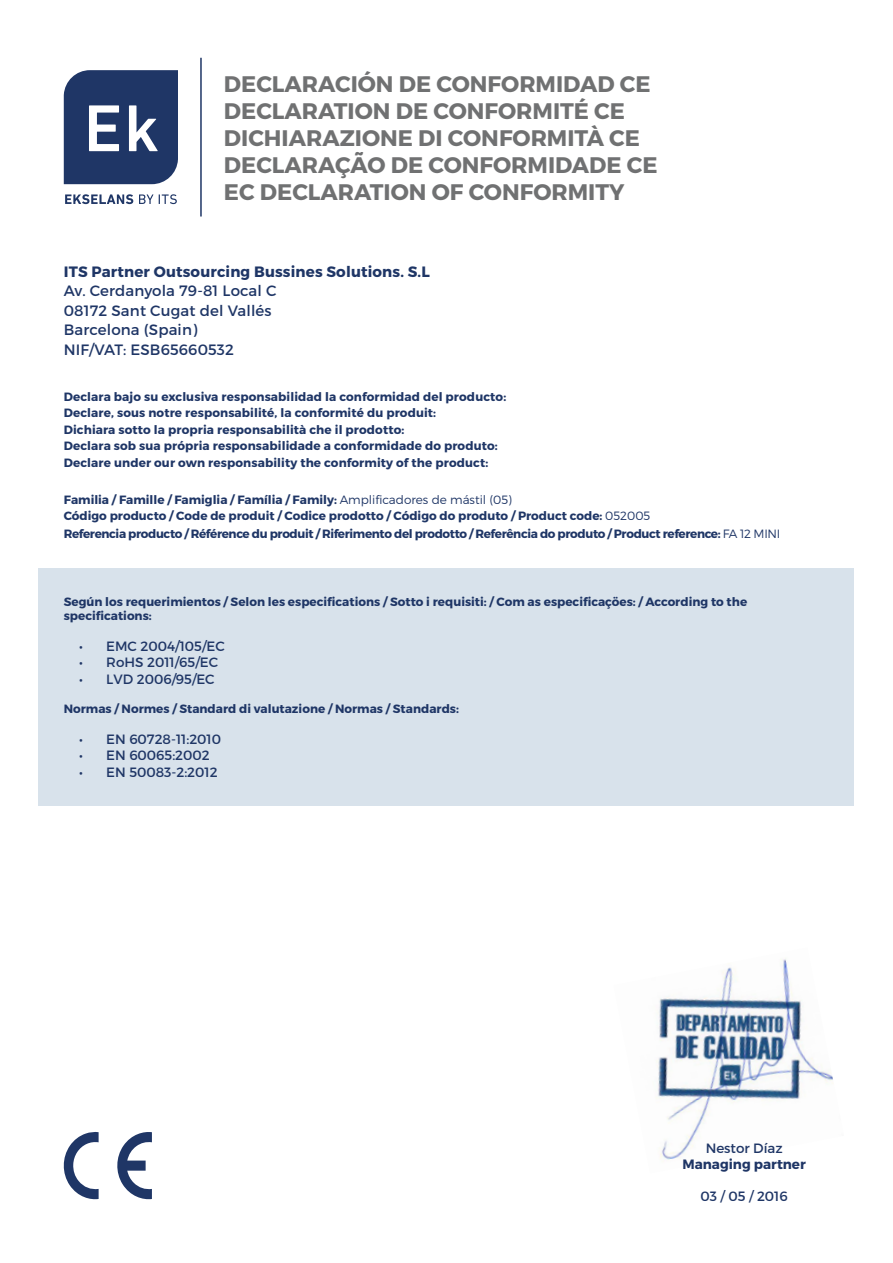
<style>
.page{position:relative;width:893px;height:1263px;background:#fff}
.page>*{position:absolute;margin:0;border:0;box-sizing:border-box;transform-origin:0 0}
.t1{font:700 22.5px/27px "Montserrat";color:#707172}
.t2{font:15px/19.5px "Montserrat";letter-spacing:.01em;color:#1f3666}
.t3{font:700 15px "Montserrat";letter-spacing:.01em;color:#1f3666}
.t4{font:13.5px "Montserrat";color:#1f3666}
.t5{font:700 13.5px "Montserrat";color:#1f3666}
.t6{font:700 12px/16.5px "Montserrat";color:#1f3666}
.t7{font:700 12px "Montserrat";letter-spacing:-.03em;color:#1f3666}
.s1{font-weight:300}
</style>
<div class="page">
<img style="left:656px;top:958px;width:177px;height:202px">
<hr style="left:200px;top:58px;width:2px;height:158px;background:#1f3666">
<div style="left:39px;top:568px;width:815px;height:238px;background:#d8e2eb"></div>
<svg style="left:117px;top:1132px;width:35px;height:68px"></svg>
<svg style="left:63px;top:1132px;width:36px;height:68px"></svg>
<svg style="left:64px;top:70px;width:114px;height:114px;background:#3c507a"></svg>
<svg style="left:65px;top:194px;width:68px;height:10px"></svg>
<svg style="left:139px;top:194px;width:14px;height:10px"></svg>
<svg style="left:159px;top:194px;width:18px;height:10px"></svg>
<h1 class="t1" style="left:224px;top:71px;width:435px">DECLARACIÓN DE CONFORMIDAD CE<br>DECLARATION DE CONFORMITÉ CE<br>DICHIARAZIONE DI CONFORMITÀ CE<br>DECLARAÇÃO DE CONFORMIDADE CE<br>EC DECLARATION OF CONFORMITY</h1>
<p class="t3" style="left:64px;top:262px;width:368px">ITS Partner Outsourcing Bussines Solutions. S.L</p>
<p class="t2" style="left:64px;top:281px;width:214px">Av. Cerdanyola 79-81 Local C<br>08172 Sant Cugat del Vallés<br>Barcelona (Spain)<br>NIF/VAT: ESB65660532</p>
<p class="t6" style="left:64px;top:388px;width:444px">Declara bajo su exclusiva responsabilidad la conformidad del producto:<br>Declare, sous notre responsabilité, la conformité du produit:<br>Dichiara sotto la propria responsabilità che il prodotto:<br>Declara sob sua própria responsabilidade a conformidade do produto:<br>Declare under our own responsability the conformity of the product:</p>
<p class="t6" style="left:64px;top:491px;width:588px">Familia / Famille / Famiglia / Família / Family: <span class="s1">Amplificadores de mástil (05)<br></span>Código producto / Code de produit / Codice prodotto / Código do produto / Product code: <span class="s1">052005</span></p>
<p class="t7" style="left:64px;top:526px;width:718px">Referencia producto / Référence du produit / Riferimento del prodotto / Referência do produto / Product reference: <span class="s1">FA 12 MINI</span></p>
<p class="t6" style="left:64px;top:594px;width:685px;line-height:14.4px">Según los requerimientos / Selon les especifications / Sotto i requisiti: / Com as especificaçöes: / According to the specifications:</p>
<p class="t4" style="left:79px;top:638px;width:147px">• EMC 2004/105/EC</p>
<p class="t4" style="left:79px;top:654px;width:140px">• RoHS 2011/65/EC</p>
<p class="t4" style="left:79px;top:671px;width:137px">• LVD 2006/95/EC</p>
<p class="t6" style="left:64px;top:700px;width:397px">Normas / Normes / Standard di valutazione / Normas / Standards:</p>
<p class="t4" style="left:79px;top:730px;width:143px">• EN 60728-11:2010</p>
<p class="t4" style="left:79px;top:747px;width:132px">• EN 60065:2002</p>
<p class="t4" style="left:79px;top:763px;width:140px">• EN 50083-2:2012</p>
<p class="t4" style="left:706px;top:1140px;width:78px">Nestor Díaz</p>
<p class="t5" style="left:682px;top:1156px;width:125px">Managing partner</p>
<p class="t4" style="left:700px;top:1188px;width:89px">03 / 05 / 2016</p>
</div>
